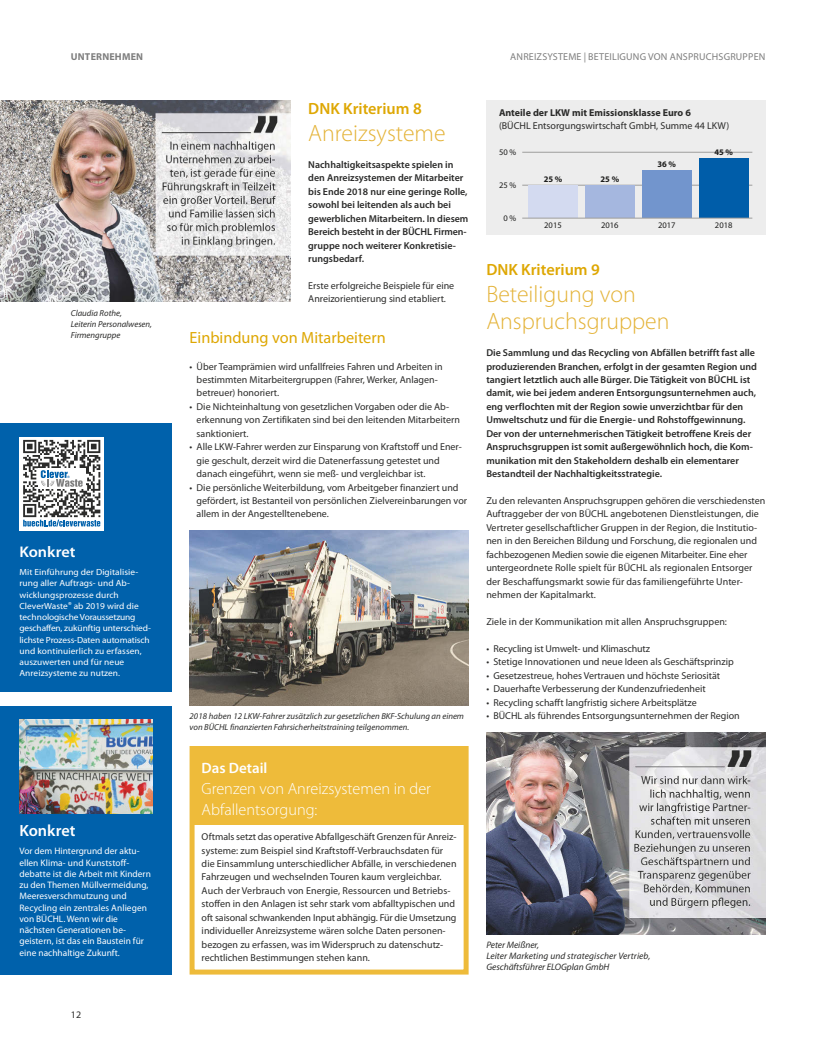
<style>
.page{position:relative;width:815px;height:1053px;background:#fff}
.page>*{position:absolute;margin:0;border:0;box-sizing:border-box;transform-origin:0 0}
.t1{font:300 23.75px/26.9px "Myriad Pro";color:#e4b338}
.t2{font:300 16.25px/21.2px "Myriad Pro";color:#fff}
.t3{font:600 16.25px "Myriad Pro";color:#dea703}
.t4{font:16.25px "Myriad Pro";color:#dea703}
.t5{font:600 16.25px "Myriad Pro";color:#fff}
.t6{font:600 15.5px "Myriad Pro";color:#fff;scale:1.05 1}
.t7{font:600 15px "Myriad Pro";color:#fff}
.t8{font:10px/13.5px "Myriad Pro";color:#2b2b2a}
.t9{font:600 10px/13.5px "Myriad Pro";color:#2b2b2a}
.t10{font:10px "Myriad Pro";letter-spacing:.02em;color:#7e7e7e}
.t11{font:700 10px "Myriad Pro";color:#2b2b2a}
.t12{font:700 10px "Myriad Pro";letter-spacing:.02em;color:#7e7e7e}
.t13{font:9.38px/11.2px "Myriad Pro";color:#fff}
.t14{font:italic 9.38px/11.2px "Myriad Pro";letter-spacing:-.005em;color:#2b2b2a}
.t15{font:8.88px/11.2px "Myriad Pro";letter-spacing:.005em;color:#fff;scale:1.05 1}
.t16{font:italic 8.75px/11.2px "Myriad Pro";color:#2b2b2a}
.t17{font:8.5px "Myriad Pro";color:#1d1d1c}
.t18{font:700 8.5px "Myriad Pro";color:#1d1d1c}
.t19{font:3px "Helvetica";color:#0061ab}
.s1{font-size:8.75px}
</style>
<div class="page">
<img style="left:0;top:101px;width:291px;height:201px">
<div style="left:0;top:705px;width:172px;height:269px;background:#0061ab"></div>
<div style="left:0;top:423px;width:172px;height:268px;background:#0061ab"></div>
<img style="left:19px;top:719px;width:133px;height:94px">
<div style="left:19px;top:437px;width:85px;height:93px;background:#fff"></div>
<svg style="left:23px;top:439px;width:78px;height:87px"></svg>
<img style="left:190px;top:531px;width:279px;height:174px">
<div style="left:192px;top:748px;width:274px;height:223px;background:#eebb3a"></div>
<div style="left:195px;top:825px;width:269px;height:145px;background:#fff"></div>
<div style="left:190px;top:746px;width:279px;height:228px;border:5px solid #eebb3a"></div>
<div style="left:486px;top:101px;width:279px;height:134px;background:#ededed"></div>
<hr style="left:522px;top:185px;width:230px;height:1px;background:#9d9d9c">
<hr style="left:522px;top:152px;width:230px;height:1px;background:#9d9d9c">
<div style="left:528px;top:185px;width:50px;height:33px;background:#d3daf0"></div>
<div style="left:585px;top:185px;width:49px;height:33px;background:#a5b7df"></div>
<div style="left:642px;top:171px;width:49px;height:47px;background:#7295cd"></div>
<div style="left:699px;top:159px;width:49px;height:59px;background:#005da9"></div>
<hr style="left:522px;top:218px;width:230px;height:1px;background:#9d9d9c">
<img style="left:486px;top:732px;width:279px;height:202px">
<p class="t12" style="left:71px;top:50px;width:74px">UNTERNEHMEN</p>
<p class="t10" style="left:510px;top:51px;width:90px">ANREIZSYSTEME | Beteiligung</p>
<p class="t10" style="left:648px;top:51px;width:8px">von</p>
<p class="t10" style="left:670px;top:51px;width:14px">Anspruchsgruppen</p>
<p class="t16" style="left:71px;top:307px;width:83px">Claudia Rothe,<br>Leiterin Personalwesen,<br>Firmengruppe</p>
<p class="t19" style="left:67px;top:475px;width:4px">®</p>
<h3 class="t6" style="left:19px;top:542px;width:55px">Konkret</h3>
<p class="t15" style="left:19px;top:566px;width:127px">Mit Einführung der Digitalisie&shy;rung aller Auftrags- und Ab&shy;wicklungsprozesse durch<br>CleverWaste<span class="s1">®</span> ab 2019 wird die technologische Voraussetzung geschaffen, zukünftig unterschied&shy;lichste Prozess-Daten automatisch und kontinuierlich zu erfassen, auszuwerten und für neue<br>Anreizsysteme zu nutzen.</p>
<h2 class="t5" style="left:19px;top:820px;width:57px">Konkret</h2>
<p class="t13" style="left:19px;top:845px;width:133px">Vor dem Hintergrund der aktu&shy;ellen Klima- und Kunststoff&shy;debatte ist die Arbeit mit Kindern zu den Themen Müllvermeidung,<br>Meeresverschmutzung und<br>Recycling ein zentrales Anliegen von BÜCHL. Wenn wir die nächsten Generationen be&shy;geistern, ist das ein Baustein für eine nachhaltige Zukunft.</p>
<p class="t8" style="left:71px;top:1007px;width:12px">12</p>
<h2 class="t3" style="left:308px;top:98px;width:115px">DNK Kriterium 8</h2>
<h1 class="t1" style="left:308px;top:119px;width:139px">Anreizsysteme</h1>
<p class="t9" style="left:308px;top:157px;width:162px">Nachhaltigkeitsaspekte spielen in den Anreizsystemen der Mitarbeiter bis Ende 2018 nur eine geringe Rolle, sowohl bei leitenden als auch bei gewerblichen Mitarbeitern. In diesem Bereich besteht in der BÜCHL Firmen&shy;gruppe noch weiterer Konkretisie&shy;rungsbedarf.</p>
<p class="t8" style="left:308px;top:278px;width:147px">Erste erfolgreiche Beispiele für eine<br>Anreizorientierung sind etabliert.</p>
<h2 class="t4" style="left:190px;top:327px;width:198px">Einbindung von Mitarbeitern</h2>
<p class="t8" style="left:197px;top:359px;width:248px;text-indent:-7px">• Über Teamprämien wird unfallfreies Fahren und Arbeiten in bestimmten Mitarbeitergruppen (Fahrer, Werker, Anlagen&shy;betreuer) honoriert.</p>
<p class="t8" style="left:197px;top:399px;width:265px;text-indent:-7px">• Die Nichteinhaltung von gesetzlichen Vorgaben oder die Ab&shy;erkennung von Zertifikaten sind bei den leitenden Mitarbeitern sanktioniert.</p>
<p class="t8" style="left:197px;top:440px;width:267px;text-indent:-7px">• Alle LKW-Fahrer werden zur Einsparung von Kraftstoff und Ener&shy;gie geschult, derzeit wird die Datenerfassung getestet und danach eingeführt, wenn sie meß- und vergleichbar ist.</p>
<p class="t8" style="left:197px;top:480px;width:272px;text-indent:-7px">• Die persönliche Weiterbildung, vom Arbeitgeber finanziert und gefördert, ist Bestanteil von persönlichen Zielvereinbarungen vor allem in der Angestelltenebene.</p>
<p class="t16" style="left:190px;top:710px;width:276px">2018 haben 12 LKW-Fahrer zusätzlich zur gesetzlichen BKF-Schulung an einem von BÜCHL finanzierten Fahrsicherheitstraining teilgenommen.</p>
<h3 class="t7" style="left:202px;top:758px;width:67px">Das Detail</h3>
<h2 class="t2" style="left:202px;top:777px;width:231px">Grenzen von Anreizsystemen in der<br>Abfallentsorgung:</h2>
<p class="t8" style="left:202px;top:829px;width:256px">Oftmals setzt das operative Abfallgeschäft Grenzen für Anreiz&shy;systeme: zum Beispiel sind Kraftstoff-Verbrauchsdaten für die Einsammlung unterschiedlicher Abfälle, in verschiedenen Fahrzeugen und wechselnden Touren kaum vergleichbar.<br>Auch der Verbrauch von Energie, Ressourcen und Betriebs&shy;stoffen in den Anlagen ist sehr stark vom abfalltypischen und oft saisonal schwankenden Input abhängig. Für die Umsetzung individueller Anreizsysteme wären solche Daten personen&shy;bezogen zu erfassen, was im Widerspruch zu datenschutz&shy;rechtlichen Bestimmungen stehen kann.</p>
<p class="t11" style="left:499px;top:106px;width:193px">Anteile der LKW mit Emissionsklasse Euro 6</p>
<p class="t8" style="left:499px;top:119px;width:232px">(BÜCHL Entsorgungswirtschaft GmbH, Summe 44 LKW)</p>
<p class="t17" style="left:499px;top:146px;width:19px">50 %</p>
<p class="t17" style="left:499px;top:180px;width:19px">25 %</p>
<p class="t17" style="left:503px;top:213px;width:14px">0 %</p>
<p class="t18" style="left:544px;top:174px;width:20px">25 %</p>
<p class="t18" style="left:601px;top:174px;width:20px">25 %</p>
<p class="t18" style="left:657px;top:159px;width:20px">36 %</p>
<p class="t18" style="left:714px;top:147px;width:20px">45 %</p>
<p class="t17" style="left:544px;top:219px;width:19px">2015</p>
<p class="t17" style="left:601px;top:219px;width:19px">2016</p>
<p class="t17" style="left:658px;top:219px;width:19px">2017</p>
<p class="t17" style="left:715px;top:219px;width:19px">2018</p>
<h2 class="t3" style="left:486px;top:259px;width:115px">DNK Kriterium 9</h2>
<h1 class="t1" style="left:486px;top:281px;width:185px">Beteiligung von<br>Anspruchsgruppen</h1>
<p class="t9" style="left:486px;top:346px;width:272px">Die Sammlung und das Recycling von Abfällen betrifft fast alle produzierenden Branchen, erfolgt in der gesamten Region und tangiert letztlich auch alle Bürger. Die Tätigkeit von BÜCHL ist damit, wie bei jedem anderen Entsorgungsunternehmen auch, eng verflochten mit der Region sowie unverzichtbar für den Umweltschutz und für die Energie- und Rohstoffgewinnung.<br>Der von der unternehmerischen Tätigkeit betroffene Kreis der Anspruchsgruppen ist somit außergewöhnlich hoch, die Kom&shy;munikation mit den Stakeholdern deshalb ein elementarer Bestandteil der Nachhaltigkeitsstrategie.</p>
<p class="t8" style="left:486px;top:493px;width:281px">Zu den relevanten Anspruchsgruppen gehören die verschiedensten Auftraggeber der von BÜCHL angebotenen Dienstleistungen, die Vertreter gesellschaftlicher Gruppen in der Region, die Institutio&shy;nen in den Bereichen Bildung und Forschung, die regionalen und fachbezogenen Medien sowie die eigenen Mitarbeiter. Eine eher untergeordnete Rolle spielt für BÜCHL als regionalen Entsorger der Beschaffungsmarkt sowie für das familiengeführte Unter&shy;nehmen der Kapitalmarkt.</p>
<p class="t8" style="left:486px;top:614px;width:242px">Ziele in der Kommunikation mit allen Anspruchsgruppen:</p>
<p class="t8" style="left:486px;top:641px;width:165px">• Recycling ist Umwelt- und Klimaschutz</p>
<p class="t8" style="left:486px;top:655px;width:249px">• Stetige Innovationen und neue Ideen als Geschäftsprinzip</p>
<p class="t8" style="left:486px;top:668px;width:235px">• Gesetzestreue, hohes Vertrauen und höchste Seriosität</p>
<p class="t8" style="left:486px;top:682px;width:221px">• Dauerhafte Verbesserung der Kundenzufriedenheit</p>
<p class="t8" style="left:486px;top:695px;width:212px">• Recycling schafft langfristig sichere Arbeitsplätze</p>
<p class="t8" style="left:486px;top:708px;width:255px">• BÜCHL als führendes Entsorgungsunternehmen der Region</p>
<p class="t14" style="left:486px;top:938px;width:166px">Peter Meißner,<br>Leiter Marketing und strategischer Vertrieb,<br>Geschäftsführer ELOGplan GmbH</p>
</div>
